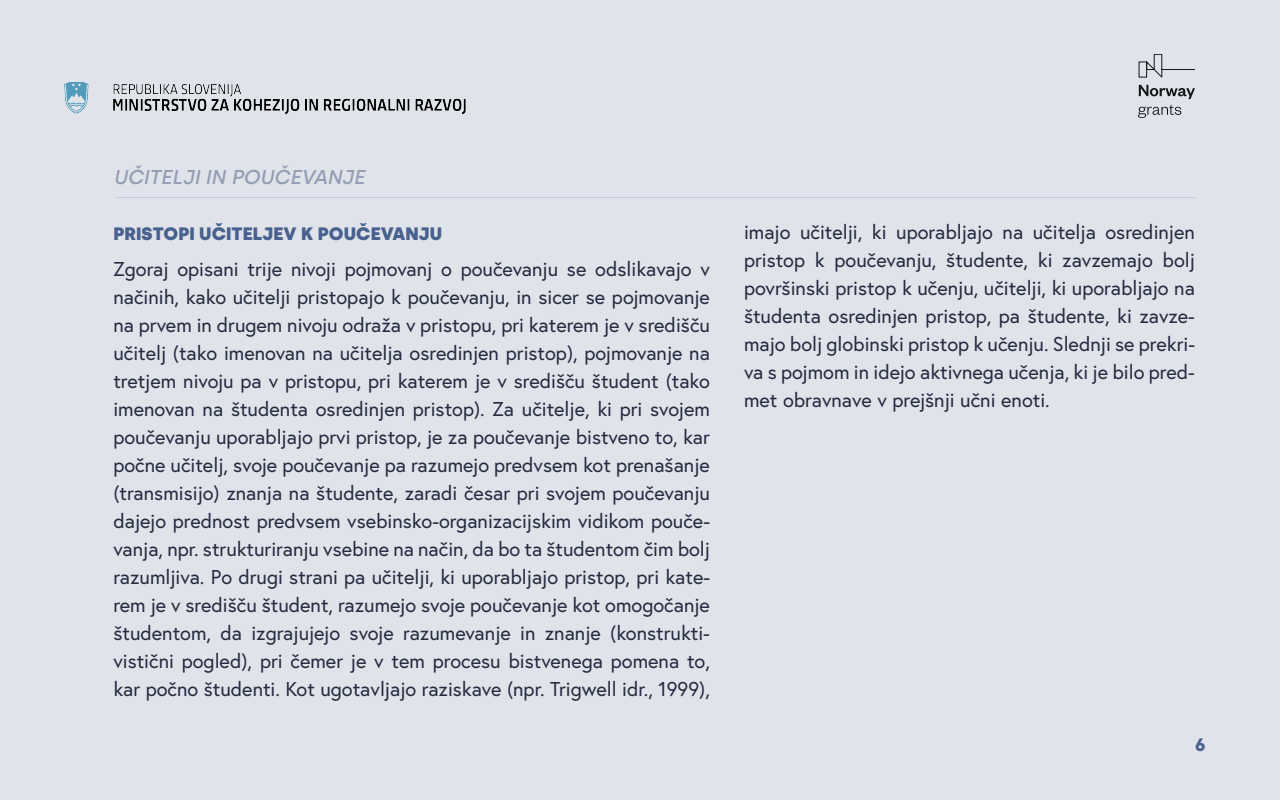
<style>
.page{position:relative;width:1280px;height:800px;background:#e0e3e9}
.page>*{position:absolute;margin:0;border:0;box-sizing:border-box;transform-origin:0 0}
.t1{font:20px/28px "Europa";color:#252b41;text-align:justify}
.t2{font:italic 500 20px "Silka";color:#939eb4}
.t3{font:900 18px "Silka";color:#49618f}
.t4{font:700 18px "Silka";color:#49618f}
</style>
<div class="page">
<svg style="left:1138px;top:54px;width:57px;height:24px"></svg>
<svg style="left:1139px;top:85px;width:56px;height:14px"></svg>
<svg style="left:1138px;top:105px;width:43px;height:13px"></svg>
<img style="left:64px;top:82px;width:402px;height:33px">
<hr style="left:115px;top:197px;width:1080px;height:1px;background:#bfcce5">
<p class="t2" style="left:113px;top:165px;width:253px">UČITELJI IN POUČEVANJE</p>
<p class="t3" style="left:113px;top:223px;width:330px">PRISTOPI UČITELJEV K POUČEVANJU</p>
<p class="t1" style="left:113px;top:255px;width:598px">Zgoraj opisani trije nivoji pojmovanj o poučevanju se odslikavajo v načinih, kako učitelji pristopajo k poučevanju, in sicer se pojmovanje na prvem in drugem nivoju odraža v pristopu, pri katerem je v središču učitelj (tako imenovan na učitelja osredinjen pristop), pojmovanje na tretjem nivoju pa v pristopu, pri katerem je v središču študent (tako imenovan na študenta osredinjen pristop). Za učitelje, ki pri svojem poučevanju uporabljajo prvi pristop, je za poučevanje bistveno to, kar počne učitelj, svoje poučevanje pa razumejo predvsem kot prenašanje (transmisijo) znanja na študente, zaradi česar pri svojem poučevanju dajejo prednost predvsem vsebinsko-organizacijskim vidikom pouče&shy;vanja, npr. strukturiranju vsebine na način, da bo ta študentom čim bolj razumljiva. Po drugi strani pa učitelji, ki uporabljajo pristop, pri kate&shy;rem je v središču študent, razumejo svoje poučevanje kot omogočanje študentom, da izgrajujejo svoje razumevanje in znanje (konstrukti&shy;vistični pogled), pri čemer je v tem procesu bistvenega pomena to, kar počno študenti. Kot ugotavljajo raziskave (npr. Trigwell idr., 1999),</p>
<p class="t1" style="left:744px;top:217px;width:452px">imajo učitelji, ki uporabljajo na učitelja osredinjen pristop k poučevanju, študente, ki zavzemajo bolj površinski pristop k učenju, učitelji, ki uporabljajo na študenta osredinjen pristop, pa študente, ki zavze&shy;majo bolj globinski pristop k učenju. Slednji se prekri&shy;va s pojmom in idejo aktivnega učenja, ki je bilo pred&shy;met obravnave v prejšnji učni enoti.</p>
<p class="t4" style="left:1195px;top:734px;width:13px">6</p>
</div>
